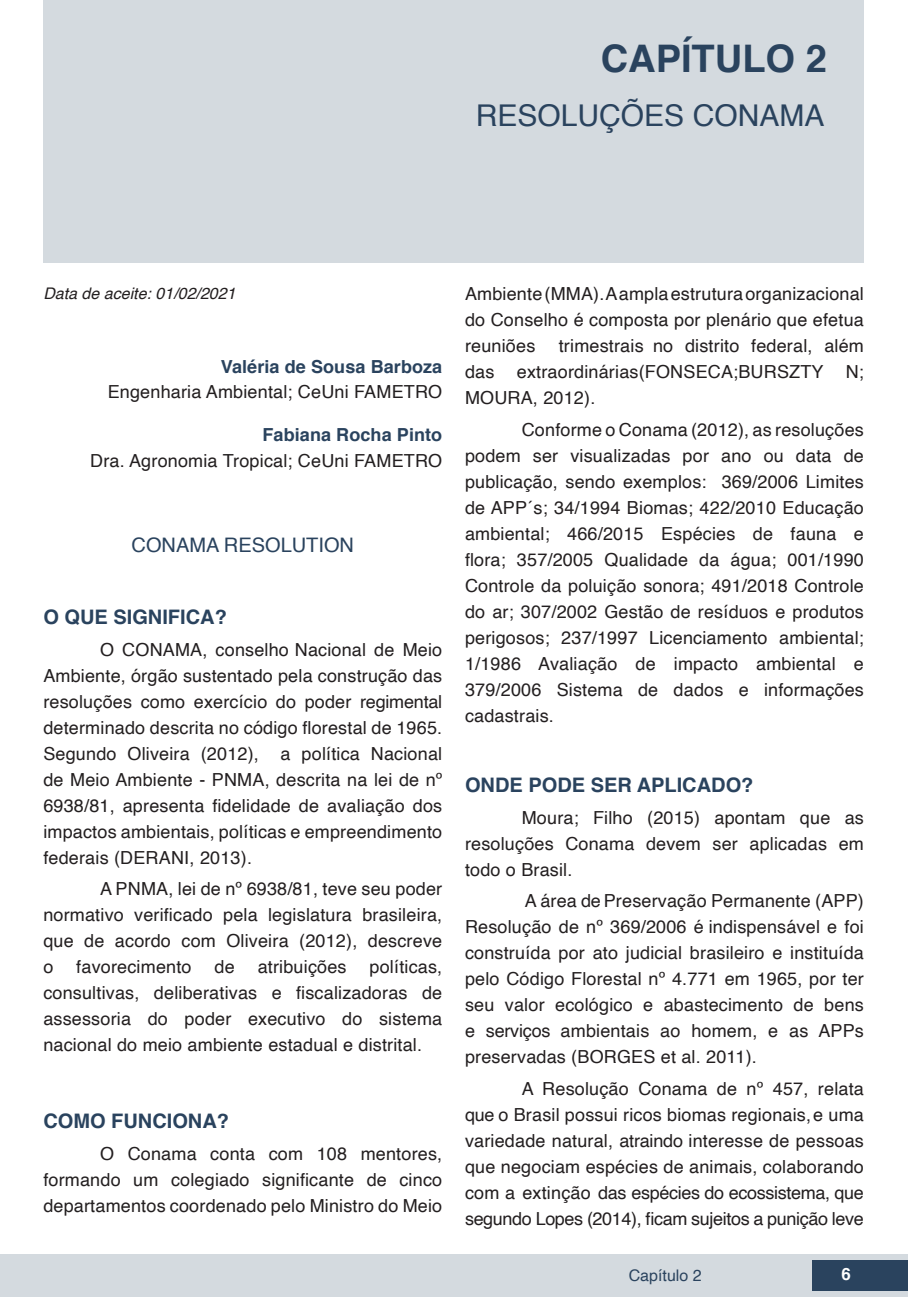
<style>
.page{position:relative;width:908px;height:1304px;background:#fff}
.page>*{position:absolute;margin:0;border:0;box-sizing:border-box;transform-origin:0 0}
.cap{font:700 38px "Helvetica";color:#2a435e}
.nome_artigos{font:30px "Helvetica";color:#2a435e}
.TITULOS{font:700 20px "Helvetica";color:#2a435e}
.título_Inglês{font:20px "Helvetica";color:#2a435e}
.txt{font:18px/26px "Helvetica";letter-spacing:.01em;color:#231f20;text-align:justify}
.info_autores{font:18px "Helvetica";letter-spacing:.01em;color:#231f20}
.nome_autores{font:700 18px "Helvetica";letter-spacing:.005em;color:#2a435e}
.t1{font:700 16.8px "Helvetica";color:#fff}
.t2{font:italic 16px "Helvetica";color:#231f20}
.t3{font:16px "Helvetica";color:#2a435e}
</style>
<div class="page">
<div style="left:0;top:1254px;width:906px;height:43px;background:#d4dadf"></div>
<div style="left:812px;top:1261px;width:95px;height:30px;background:#2a435e"></div>
<div style="left:43px;top:0;width:820px;height:263px;background:#d4dadf"></div>
<p class="cap" style="left:600px;top:28px;width:227px">CAPÍTULO 2</p>
<p class="nome_artigos" style="left:475px;top:93px;width:350px">RESOLUÇÕES CONAMA</p>
<p class="t2" style="left:43px;top:280px;width:194px">Data de aceite: 01/02/2021</p>
<p class="nome_autores" style="left:221px;top:352px;width:223px">Valéria de Sousa Barboza</p>
<p class="info_autores" style="left:108px;top:378px;width:336px">Engenharia Ambiental; CeUni FAMETRO</p>
<p class="nome_autores" style="left:262px;top:421px;width:181px">Fabiana Rocha Pinto</p>
<p class="info_autores" style="left:90px;top:447px;width:353px">Dra. Agronomia Tropical; CeUni FAMETRO</p>
<p class="título_Inglês" style="left:131px;top:530px;width:224px">CONAMA RESOLUTION</p>
<p class="TITULOS" style="left:43px;top:601px;width:185px">O QUE SIGNIFICA?</p>
<p class="txt" style="left:43px;top:637px;width:400px;text-indent:57px">O CONAMA, conselho Nacional de Meio Ambiente, órgão sustentado pela construção das resoluções como exercício do poder regimental determinado descrita no código florestal de 1965.<br>Segundo Oliveira (2012), a política Nacional de Meio Ambiente - PNMA, descrita na lei de nº 6938/81, apresenta fidelidade de avaliação dos impactos ambientais, políticas e empreendimento federais (DERANI, 2013).</p>
<p class="txt" style="left:43px;top:877px;width:400px;text-indent:57px">A PNMA, lei de nº 6938/81, teve seu poder normativo verificado pela legislatura brasileira, que de acordo com Oliveira (2012), descreve o</p>
<p class="txt" style="left:43px;top:955px;width:400px;text-indent:326px">políticas, consultivas, deliberativas e fiscalizadoras de assessoria do poder executivo do sistema nacional do meio ambiente estadual e distrital.</p>
<p class="txt" style="left:76px;top:955px;width:117px">favorecimento</p>
<p class="txt" style="left:214px;top:955px;width:22px">de</p>
<p class="txt" style="left:257px;top:955px;width:90px">atribuições</p>
<p class="TITULOS" style="left:43px;top:1105px;width:187px">COMO FUNCIONA?</p>
<p class="txt" style="left:43px;top:1141px;width:400px;text-indent:57px">O Conama conta com 108 mentores, formando um colegiado significante de cinco departamentos coordenado pelo Ministro do Meio</p>
<p class="txt" style="left:465px;top:281px;width:400px">Ambiente (MMA). A ampla estrutura organizacional do Conselho é composta por plenário que efetua reuniões</p>
<p class="txt" style="left:465px;top:333px;width:400px;text-indent:94px">trimestrais no distrito federal, além das extraordinárias(FONSECA;BURSZTY N; MOURA, 2012).</p>
<p class="txt" style="left:465px;top:417px;width:400px;text-indent:57px">Conforme o Conama (2012), as resoluções podem ser visualizadas por ano ou data de publicação, sendo exemplos: 369/2006 Limites de APP´s; 34/1994 Biomas; 422/2010 Educação ambiental; 466/2015 Espécies de fauna e flora; 357/2005 Qualidade da água; 001/1990<br>Controle da poluição sonora; 491/2018 Controle do ar; 307/2002 Gestão de resíduos e produtos perigosos; 237/1997 Licenciamento ambiental; 1/1986 Avaliação de impacto ambiental e 379/2006 Sistema de dados e informações cadastrais.</p>
<p class="TITULOS" style="left:465px;top:769px;width:290px">ONDE PODE SER APLICADO?</p>
<p class="txt" style="left:465px;top:805px;width:400px;text-indent:57px">Moura; Filho (2015) apontam que as resoluções Conama devem ser aplicadas em todo o Brasil.</p>
<p class="txt" style="left:465px;top:889px;width:400px;text-indent:60px">A área de Preservação Permanente (APP)<br>Resolução de nº 369/2006 é indispensável e foi construída por ato judicial brasileiro e instituída pelo Código Florestal nº 4.771 em 1965, por ter seu valor ecológico e abastecimento de bens e serviços ambientais ao homem, e as APPs preservadas (BORGES et al. 2011).</p>
<p class="txt" style="left:465px;top:1076px;width:400px;text-indent:57px">A Resolução Conama de nº 457, relata que o Brasil possui ricos biomas regionais, e uma variedade natural, atraindo interesse de pessoas que negociam espécies de animais, colaborando com a extinção das espécies do ecossistema, que segundo Lopes (2014), ficam sujeitos a punição leve</p>
<p class="t3" style="left:628px;top:1263px;width:74px">Capítulo 2</p>
<p class="t1" style="left:841px;top:1261px;width:11px">6</p>
</div>
